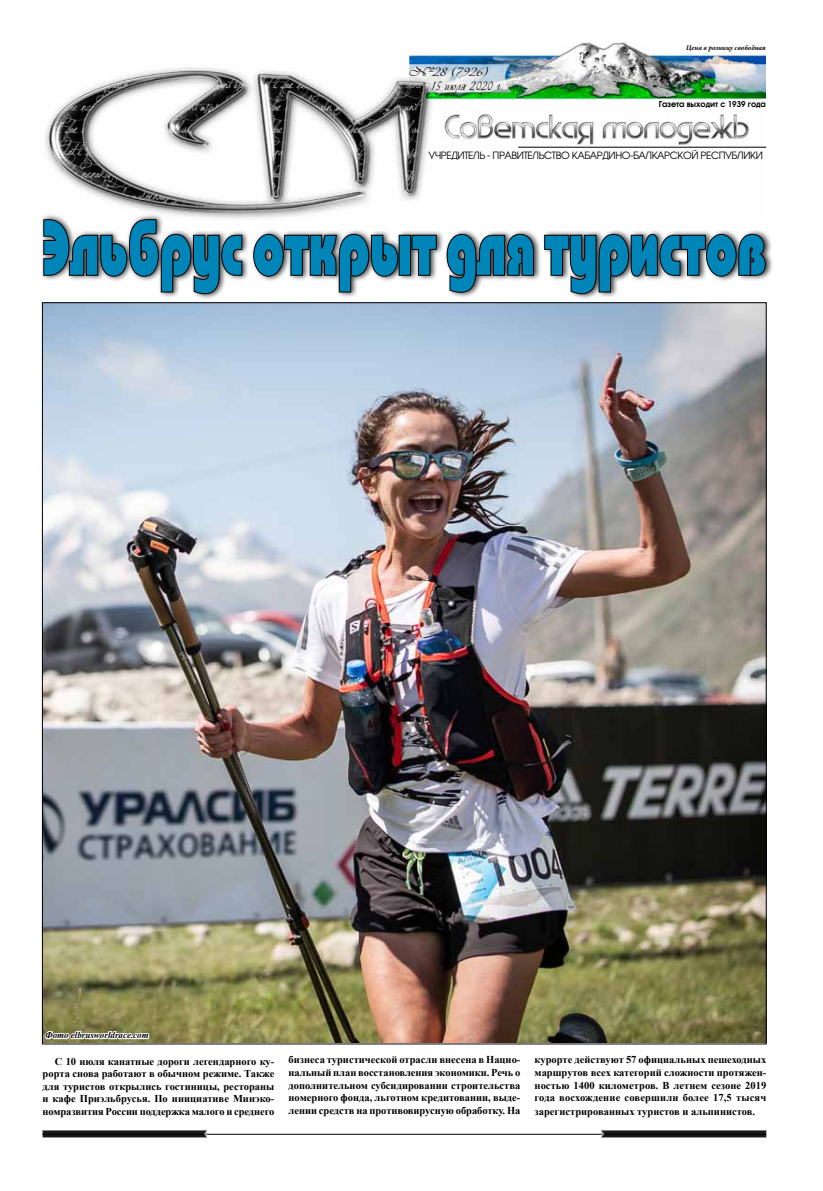
<style>
.page{position:relative;width:823px;height:1191px;background:#fff}
.page>*{position:absolute;margin:0;border:0;box-sizing:border-box;transform-origin:0 0}
.t1{font:800 78px "Bauhaus C";color:#0085b9;scale:.67 1}
.t2{font:13px/14px "Vivaldi D";letter-spacing:.06em;color:#000;scale:1.2 1}
.t3{font:700 10.5px/12.6px "Times New Roman";letter-spacing:-.005em;color:#000;text-align:justify}
.t4{font:10px "AG Avalanche Plain";letter-spacing:-.04em;color:#000}
.t5{font:italic 700 9px "Times New Roman";color:#000}
.t6{font:700 8px "AG Avalanche";color:#000}
.t7{font:italic 700 7px "Minion Pro";color:#000}
</style>
<div class="page">
<img style="left:44px;top:304px;width:720px;height:738px">
<img style="left:45px;top:43px;width:720px;height:171px">
<hr style="left:42px;top:1133px;width:723px;height:1px;background:#000">
<div style="left:42px;top:1129px;width:166px;height:9px;background:#000;opacity:.75"></div>
<div style="left:599px;top:1129px;width:5px;height:9px;background:#fff;opacity:.75"></div>
<div style="left:600px;top:1129px;width:166px;height:9px;background:#000;opacity:.75"></div>
<hr style="left:518px;top:147px;width:247px;height:1px;background:#000">
<div style="left:41px;top:214px;width:732px;height:86px;background:#000;opacity:.75"></div>
<svg style="left:42px;top:218px;width:201px;height:77px"></svg>
<svg style="left:252px;top:233px;width:185px;height:60px"></svg>
<svg style="left:445px;top:232px;width:89px;height:62px"></svg>
<svg style="left:543px;top:232px;width:223px;height:63px"></svg>
<svg style="left:43px;top:1020px;width:108px;height:25px"></svg>
<p class="t2" style="left:430px;top:65px;width:62px;text-indent:-22px">№28 (7926)<br>15 июля 2020 г.</p>
<p class="t7" style="left:686px;top:43px;width:81px">Цена в розницу свободная</p>
<p class="t6" style="left:658px;top:99px;width:109px">Газета выходит с 1939 года</p>
<p class="t4" style="left:428px;top:149px;width:335px">Учредитель - Правительство Кабардино-Балкарской Республики</p>
<h1 class="t1" style="left:42px;top:201px;width:1081px">Эльбрус открыт для туристов</h1>
<p class="t5" style="left:45px;top:1028px;width:105px">Фото elbrusworldrace.com</p>
<p class="t3" style="left:43px;top:1054px;width:233px;text-indent:12px">С 10 июля канатные дороги легендарного ку&shy;рорта снова работают в обычном режиме. Также для туристов открылись гостиницы, рестораны и кафе Приэльбрусья. По инициативе Минэко&shy;номразвития России поддержка малого и среднего</p>
<p class="t3" style="left:288px;top:1053px;width:233px">бизнеса туристической отрасли внесена в Нацио&shy;нальный план восстановления экономики. Речь о дополнительном субсидировании строительства номерного фонда, льготном кредитовании, выде&shy;лении средств на противовирусную обработку. На</p>
<p class="t3" style="left:534px;top:1053px;width:233px">курорте действуют 57 официальных пешеходных маршрутов всех категорий сложности протяжен&shy;ностью 1400 километров. В летнем сезоне 2019 года восхождение совершили более 17,5 тысяч</p>
<p class="t3" style="left:534px;top:1105px;width:222px">зарегистрированных туристов и альпинистов.</p>
</div>
